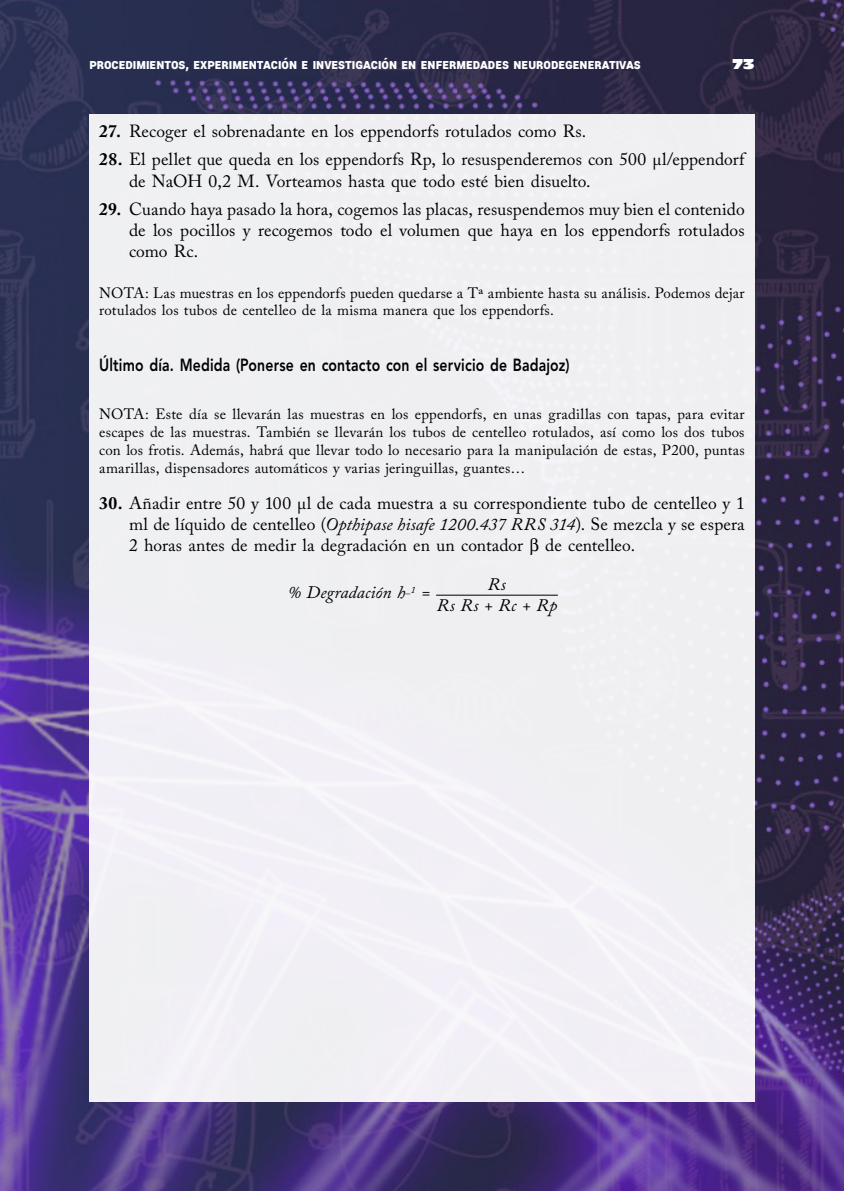
<style>
.page{position:relative;width:844px;height:1191px;background:#fff}
.page>*{position:absolute;margin:0;border:0;box-sizing:border-box;transform-origin:0 0}
.t1{font:17.5px/21px "Adobe Caslon Pro";letter-spacing:.005em;color:#000;text-align:justify}
.t2{font:800 17.5px "Avenir LT Std";letter-spacing:.01em;color:#000;scale:.8 1}
.t3{font:italic 17.5px/21px "Adobe Caslon Pro";letter-spacing:.01em;color:#000;text-align:center}
.t4{font:14.88px/17.8px "Adobe Caslon Pro";letter-spacing:.01em;color:#000}
.t5{font:900 14px "Roboto";color:#fff;scale:.9 1}
.t6{font:14px "Antique Olive Std Nord";color:#fff}
.s1{font-weight:700}
.s2{font-style:italic}
</style>
<div class="page">
<img style="left:0;top:0;width:843px;height:1191px">
<div style="left:89px;top:114px;width:665px;height:987px;background:#f0f0f2"></div>
<hr style="left:436px;top:595px;width:121px;height:1px;background:#000">
<p class="t5" style="left:89px;top:55px;width:614px">Procedimientos, experimentación e investigación en enfermedades neurodegenerativas</p>
<p class="t6" style="left:732px;top:56px;width:23px">73</p>
<p class="t1" style="left:99px;top:120px;width:488px"><span class="s1">27.</span> Recoger el sobrenadante en los eppendorfs rotulados como Rs.</p>
<p class="t1" style="left:129px;top:149px;width:617px;text-indent:-30px"><span class="s1">28.</span> El pellet que queda en los eppendorfs Rp, lo resuspenderemos con 500 μl/eppendorf de NaOH 0,2 M. Vorteamos hasta que todo esté bien disuelto.</p>
<p class="t1" style="left:129px;top:198px;width:617px;text-indent:-30px"><span class="s1">29.</span> Cuando haya pasado la hora, cogemos las placas, resuspendemos muy bien el contenido de los pocillos y recogemos todo el volumen que haya en los eppendorfs rotulados como Rc.</p>
<p class="t4" style="left:99px;top:283px;width:646px">NOTA: Las muestras en los eppendorfs pueden quedarse a Tª ambiente hasta su análisis. Podemos dejar rotulados los tubos de centelleo de la misma manera que los eppendorfs.</p>
<p class="t2" style="left:99px;top:355px;width:589px">Último día. Medida (Ponerse en contacto con el servicio de Badajoz)</p>
<p class="t4" style="left:99px;top:405px;width:646px;text-align:justify">NOTA: Este día se llevarán las muestras en los eppendorfs, en unas gradillas con tapas, para evitar escapes de las muestras. También se llevarán los tubos de centelleo rotulados, así como los dos tubos con los frotis. Además, habrá que llevar todo lo necesario para la manipulación de estas, P200, puntas amarillas, dispensadores automáticos y varias jeringuillas, guantes…</p>
<p class="t1" style="left:129px;top:492px;width:617px;text-indent:-30px"><span class="s1">30.</span> Añadir entre 50 y 100 μl de cada muestra a su correspondiente tubo de centelleo y 1 ml de líquido de centelleo (<span class="s2">Opthipase hisafe 1200.437 RRS 314</span>). Se mezcla y se espera 2 horas antes de medir la degradación en un contador</p>
<p class="t1" style="left:545px;top:534px;width:91px">de centelleo.</p>
<p class="t3" style="left:288px;top:582px;width:143px">% Degradación h<sup>_1</sup> =</p>
<p class="t3" style="left:437px;top:573px;width:122px">Rs<br>Rs Rs + Rc + Rp</p>
</div>
